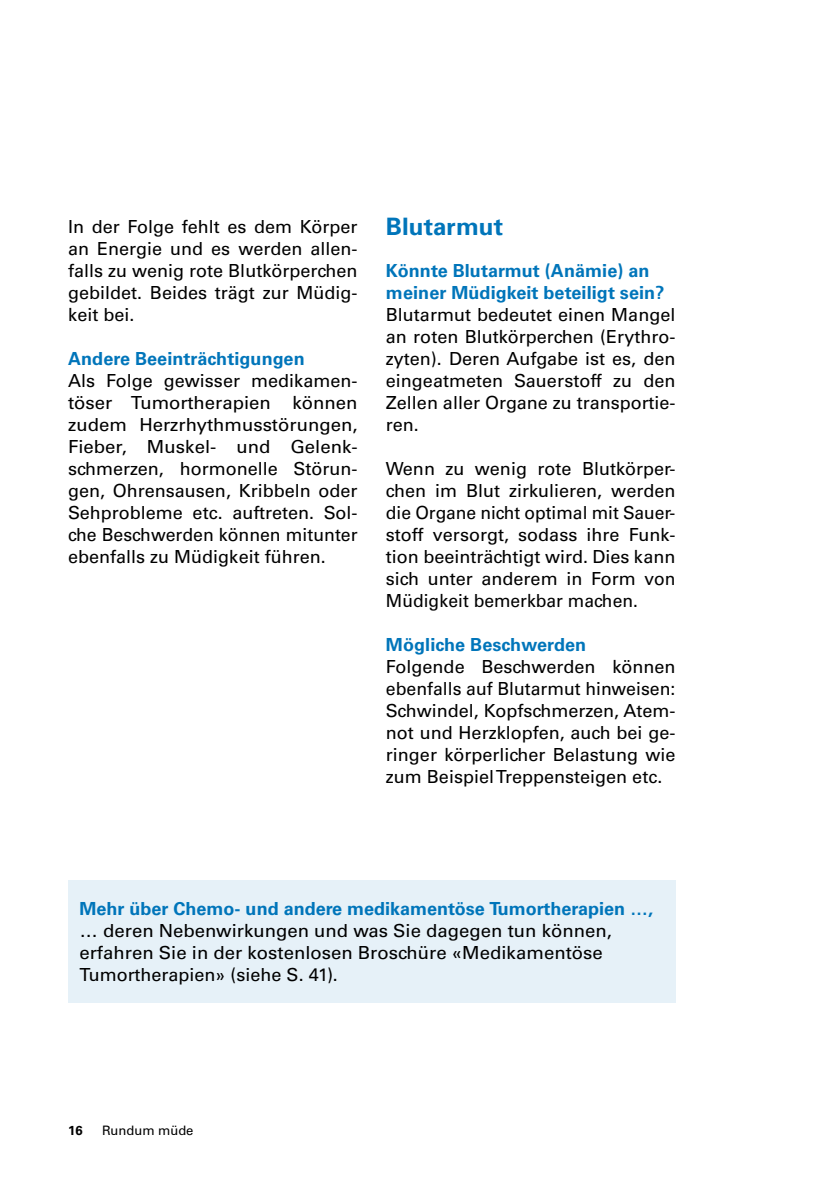
<style>
.page{position:relative;width:840px;height:1191px;background:#fff}
.page>*{position:absolute;margin:0;border:0;box-sizing:border-box;transform-origin:0 0}
.t1{font:700 24px "Univers";letter-spacing:.005em;color:#0075ba}
.t2{font:18px/22px "Univers LT Std";color:#000;text-align:justify}
.t3{font:700 18px/22px "Univers LT Std";letter-spacing:.005em;color:#0075ba}
.t4{font:13px "Univers LT Std";color:#000}
.t5{font:700 13px "Univers LT Std";color:#000}
</style>
<div class="page">
<div style="left:68px;top:880px;width:607px;height:123px;background:#e6f1f8"></div>
<p class="t2" style="left:68px;top:215px;width:291px">In der Folge fehlt es dem Körper an Energie und es werden allen&shy;falls zu wenig rote Blutkörperchen gebildet. Beides trägt zur Müdig&shy;keit bei.</p>
<p class="t3" style="left:68px;top:347px;width:238px">Andere Beeinträchtigungen</p>
<p class="t2" style="left:68px;top:369px;width:291px">Als Folge gewisser medikamen&shy;töser Tumortherapien können zudem Herzrhythmusstörungen, Fieber, Muskel- und Gelenk&shy;schmerzen, hormonelle Störun&shy;gen, Ohrensausen, Kribbeln oder Sehprobleme etc. auftreten. Sol&shy;che Beschwerden können mitunter ebenfalls zu Müdigkeit führen.</p>
<h1 class="t1" style="left:386px;top:211px;width:118px">Blutarmut</h1>
<p class="t3" style="left:386px;top:260px;width:280px">Könnte Blutarmut (Anämie) an meiner Müdigkeit beteiligt sein?</p>
<p class="t2" style="left:386px;top:303px;width:291px">Blutarmut bedeutet einen Mangel an roten Blutkörperchen (Erythro&shy;zyten). Deren Aufgabe ist es, den eingeatmeten Sauerstoff zu den Zellen aller Organe zu transportie&shy;ren.</p>
<p class="t2" style="left:386px;top:457px;width:291px">Wenn zu wenig rote Blutkörper&shy;chen im Blut zirkulieren, werden die Organe nicht optimal mit Sauer&shy;stoff versorgt, sodass ihre Funk&shy;tion beeinträchtigt wird. Dies kann sich unter anderem in Form von Müdigkeit bemerkbar machen.</p>
<p class="t3" style="left:386px;top:634px;width:202px">Mögliche Beschwerden</p>
<p class="t2" style="left:386px;top:655px;width:291px">Folgende Beschwerden können ebenfalls auf Blutarmut hinweisen:<br>Schwindel, Kopfschmerzen, Atem&shy;not und Herzklopfen, auch bei ge&shy;ringer körperlicher Belastung wie zum Beispiel Treppensteigen etc.</p>
<p class="t3" style="left:79px;top:898px;width:575px">Mehr über Chemo- und andere medikamentöse Tumortherapien …,</p>
<p class="t2" style="left:79px;top:920px;width:533px;text-align:left">… deren Nebenwirkungen und was Sie dagegen tun können, erfahren Sie in der kostenlosen Broschüre «Medikamentöse<br>Tumortherapien» (siehe S. 41).</p>
<p class="t5" style="left:68px;top:1123px;width:16px">16</p>
<p class="t4" style="left:102px;top:1123px;width:93px">Rundum müde</p>
</div>
